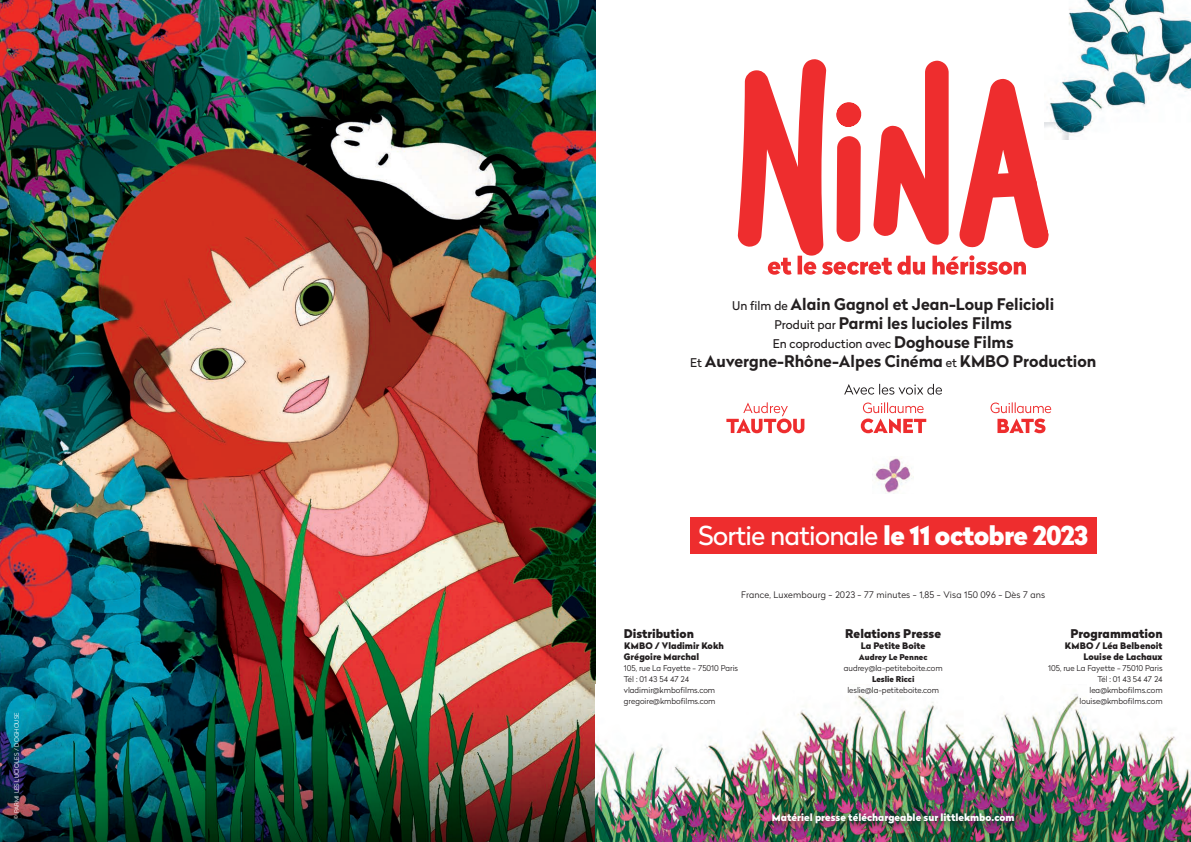
<style>
.page{position:relative;width:1191px;height:842px;background:#fff}
.page>*{position:absolute;margin:0;border:0;box-sizing:border-box;transform-origin:0 0}
.t1{font:26px "Radikal";letter-spacing:-.025em;color:#fff}
.t2{font:700 16px/19px "Radikal";color:#231f20;text-align:center}
.t3{font:900 12px "Radikal";color:#231f20}
.t4{font:12px "Radikal";color:#231f20}
.t5{font:900 10px "Radikal";color:#fff}
.t6{font:900 9px/11px "Radikal";color:#231f20}
.t7{font:300 9px "Radikal";letter-spacing:.02em;color:#231f20}
.t8{font:300 8px/11px "Radikal";color:#231f20}
.t9{font:900 8px "Radikal";color:#231f20}
.t10{font:300 6px "Radikal";letter-spacing:.02em;color:#fff}
.s1{font-weight:400;font-size:12px}
.s2{font-weight:700;font-size:16px}
.s3{font-weight:900}
</style>
<div class="page">
<img style="left:0;top:0;width:595px;height:842px">
<img style="left:1049px;top:0;width:142px;height:139px">
<img style="left:595px;top:694px;width:596px;height:148px">
<div style="left:690px;top:517px;width:406px;height:36px;background:#ee2d2e"></div>
<img style="left:765px;top:806px;width:260px;height:29px">
<svg style="left:844px;top:384px;width:98px;height:11px"></svg>
<svg style="left:726px;top:402px;width:78px;height:31px"></svg>
<svg style="left:860px;top:402px;width:66px;height:31px"></svg>
<svg style="left:990px;top:402px;width:61px;height:31px"></svg>
<img style="left:872px;top:458px;width:39px;height:35px">
<svg style="left:737px;top:59px;width:312px;height:216px"></svg>
<p class="t10" style="left:12px;top:819px;width:108px;rotate:-90deg">© PARMI LES LUCIOLES / DOGHOUSE</p>
<h2 class="t2" style="left:732px;top:294px;width:324px"><span class="s1">Un film de</span> Alain Gagnol et Jean-Loup Felicioli<br><span class="s1">Produit par</span> Parmi les lucioles Films</h2>
<h3 class="t4" style="left:773px;top:335px;width:242px">En coproduction avec <span class="s2">Doghouse Films</span></h3>
<h2 class="t2" style="left:690px;top:351px;width:407px"><span class="s1">Et</span> Auvergne-Rhône-Alpes Cinéma <span class="s1">et</span> KMBO Production</h2>
<h1 class="t1" style="left:698px;top:517px;width:391px">Sortie nationale <span class="s3">le 11 octobre 2023</span></h1>
<p class="t7" style="left:741px;top:589px;width:306px">France, Luxembourg - 2023 - 77 minutes - 1,85 - Visa 150 096 - Dès 7 ans</p>
<h3 class="t3" style="left:624px;top:625px;width:72px">Distribution</h3>
<p class="t6" style="left:624px;top:640px;width:102px">KMBO / Vladimir Kokh<br>Grégoire Marchal</p>
<p class="t8" style="left:624px;top:663px;width:116px">105, rue La Fayette - 75010 Paris<br>Tél : 01 43 54 47 24 vladimir@kmbofilms.com gregoire@kmbofilms.com</p>
<h3 class="t3" style="left:845px;top:625px;width:97px">Relations Presse</h3>
<p class="t6" style="left:861px;top:640px;width:66px">La Petite Boîte</p>
<p class="t9" style="left:859px;top:651px;width:70px">Audrey Le Pennec</p>
<p class="t8" style="left:843px;top:663px;width:100px">audrey@la-petiteboite.com</p>
<p class="t9" style="left:872px;top:673px;width:44px">Leslie Ricci</p>
<p class="t8" style="left:847px;top:685px;width:93px">leslie@la-petiteboite.com</p>
<h3 class="t3" style="left:1070px;top:625px;width:94px">Programmation</h3>
<p class="t6" style="left:1064px;top:640px;width:99px;text-align:right">KMBO / Léa Belbenoit<br>Louise de Lachaux</p>
<p class="t8" style="left:1048px;top:662px;width:116px;text-align:right">105, rue La Fayette - 75010 Paris<br>Tél : 01 43 54 47 24 lea@kmbofilms.com louise@kmbofilms.com</p>
<p class="t5" style="left:772px;top:810px;width:244px">Matériel presse téléchargeable sur littlekmbo.com</p>
</div>
